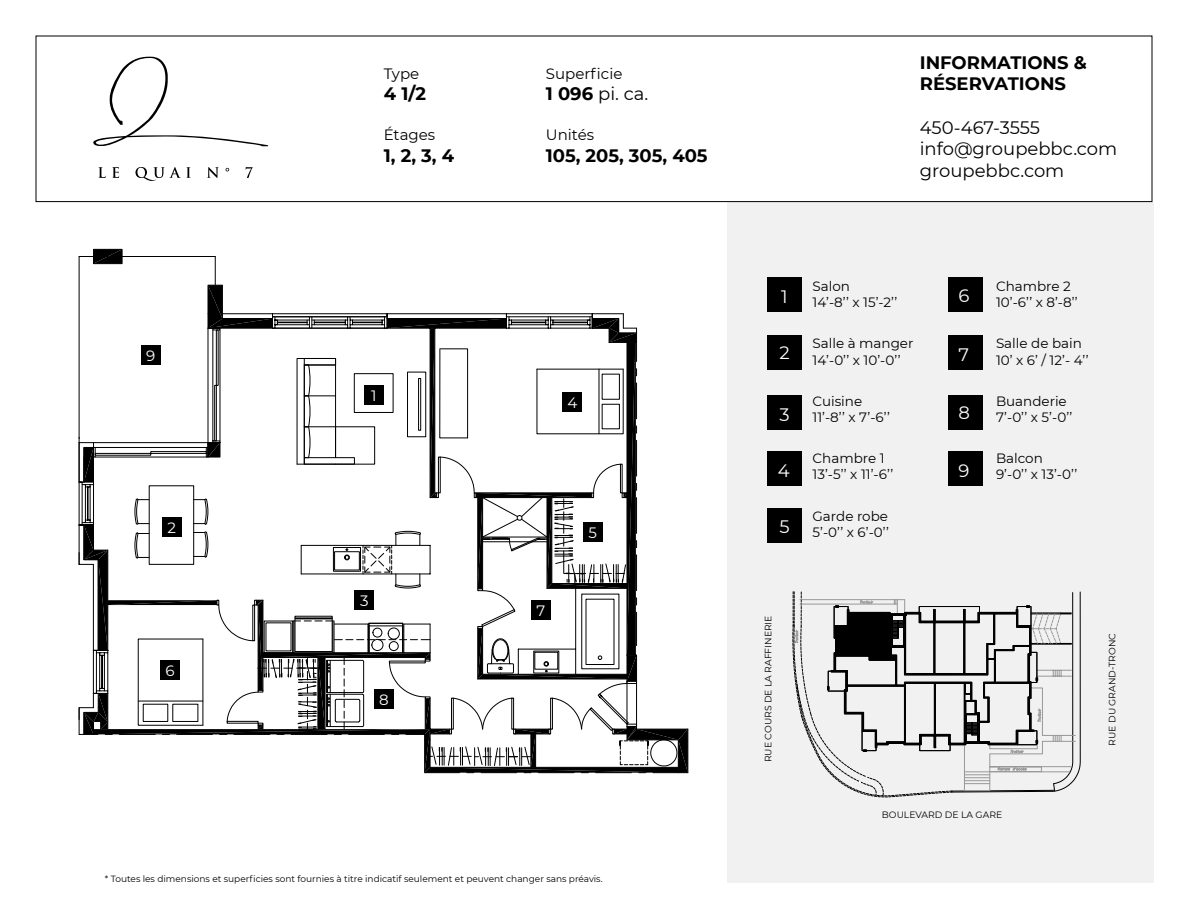
<style>
.page{position:relative;width:1188px;height:918px;background:#fff}
.page>*{position:absolute;margin:0;border:0;box-sizing:border-box;transform-origin:0 0}
.t1{font:18px/21.6px "Montserrat";color:#000}
.t2{font:700 18px/21.6px "Montserrat";color:#000}
.t3{font:18px "Montserrat";color:#fff}
.t4{font:15px "Montserrat";color:#000}
.t5{font:15px "Montserrat";color:#fff}
.t6{font:13.5px/16.2px "Montserrat";color:#000}
.t7{font:9.15px "Montserrat";color:#000}
.t8{font:9px "Montserrat";color:#000}
.s1{font-weight:700}
</style>
<div class="page">
<div style="left:727px;top:203px;width:426px;height:680px;background:#f1f1f2"></div>
<div style="left:36px;top:36px;width:1116px;height:166px;background:#fff;border:1px solid #000"></div>
<svg style="left:93px;top:57px;width:175px;height:89px"></svg>
<svg style="left:98px;top:167px;width:8px;height:11px"></svg>
<svg style="left:112px;top:167px;width:7px;height:11px"></svg>
<svg style="left:135px;top:167px;width:56px;height:14px"></svg>
<svg style="left:207px;top:167px;width:12px;height:11px"></svg>
<svg style="left:246px;top:167px;width:7px;height:11px"></svg>
<hr style="left:688px;top:729px;width:1px;height:44px;background:#000">
<svg style="left:79px;top:249px;width:609px;height:524px"></svg>
<hr style="left:334px;top:621px;width:1px;height:32px;background:#000">
<hr style="left:333px;top:621px;width:1px;height:32px;background:#000">
<div style="left:767px;top:277px;width:35px;height:35px;background:#000"></div>
<div style="left:767px;top:335px;width:35px;height:35px;background:#000"></div>
<div style="left:767px;top:395px;width:35px;height:34px;background:#000"></div>
<div style="left:767px;top:452px;width:35px;height:34px;background:#000"></div>
<div style="left:767px;top:508px;width:35px;height:35px;background:#000"></div>
<div style="left:948px;top:452px;width:35px;height:34px;background:#000"></div>
<div style="left:948px;top:395px;width:35px;height:34px;background:#000"></div>
<div style="left:948px;top:335px;width:35px;height:35px;background:#000"></div>
<div style="left:948px;top:277px;width:35px;height:35px;background:#000"></div>
<div style="left:364px;top:385px;width:20px;height:20px;background:#000"></div>
<div style="left:162px;top:518px;width:19px;height:19px;background:#000"></div>
<div style="left:355px;top:590px;width:19px;height:20px;background:#000"></div>
<div style="left:563px;top:393px;width:19px;height:19px;background:#000"></div>
<div style="left:583px;top:523px;width:20px;height:19px;background:#000"></div>
<div style="left:160px;top:661px;width:20px;height:19px;background:#000"></div>
<div style="left:531px;top:601px;width:20px;height:19px;background:#000"></div>
<div style="left:374px;top:689px;width:20px;height:20px;background:#000"></div>
<div style="left:141px;top:345px;width:19px;height:19px;background:#000"></div>
<svg style="left:793px;top:592px;width:288px;height:206px"></svg>
<p class="t4" style="left:384px;top:63px;width:37px">Type</p>
<p class="t4" style="left:546px;top:63px;width:78px">Superficie</p>
<h1 class="t2" style="left:384px;top:82px;width:44px">4 1/2</h1>
<h1 class="t1" style="left:546px;top:83px;width:104px"><span class="s1">1 096</span> pi. ca.</h1>
<p class="t4" style="left:384px;top:124px;width:53px">Étages</p>
<p class="t4" style="left:546px;top:124px;width:50px">Unités</p>
<p class="t5" style="left:146px;top:345px;width:11px">9</p>
<p class="t5" style="left:167px;top:518px;width:10px">2</p>
<p class="t5" style="left:166px;top:661px;width:11px">6</p>
<h1 class="t2" style="left:384px;top:144px;width:72px">1, 2, 3, 4</h1>
<h1 class="t2" style="left:546px;top:144px;width:163px">105, 205, 305, 405</h1>
<p class="t5" style="left:371px;top:385px;width:7px">1</p>
<p class="t5" style="left:360px;top:590px;width:10px">3</p>
<p class="t5" style="left:567px;top:393px;width:11px">4</p>
<p class="t5" style="left:536px;top:601px;width:10px">7</p>
<p class="t5" style="left:589px;top:523px;width:10px">5</p>
<p class="t5" style="left:379px;top:689px;width:11px">8</p>
<p class="t8" style="left:105px;top:873px;width:499px">* Toutes les dimensions et superficies sont fournies à titre indicatif seulement et peuvent changer sans préavis.</p>
<h1 class="t2" style="left:920px;top:51px;width:169px">INFORMATIONS &amp;<br>RÉSERVATIONS</h1>
<h1 class="t1" style="left:920px;top:116px;width:199px">450-467-3555 info@groupebbc.com groupebbc.com</h1>
<h1 class="t3" style="left:781px;top:284px;width:8px">1</h1>
<h1 class="t3" style="left:779px;top:340px;width:12px">2</h1>
<h1 class="t3" style="left:779px;top:402px;width:12px">3</h1>
<h1 class="t3" style="left:778px;top:459px;width:13px">4</h1>
<h1 class="t3" style="left:779px;top:514px;width:12px">5</h1>
<p class="t6" style="left:813px;top:277px;width:86px">Salon<br>14’-8’’ x 15’-2’’</p>
<p class="t6" style="left:996px;top:277px;width:83px">Chambre 2<br>10’-6’’ x 8’-8’’</p>
<p class="t6" style="left:813px;top:335px;width:103px">Salle à manger<br>14’-0’’ x 10’-0’’</p>
<p class="t6" style="left:996px;top:335px;width:94px">Salle de bain<br>10’ x 6’ / 12’- 4’’</p>
<p class="t6" style="left:813px;top:392px;width:79px">Cuisine<br>11’-8’’ x 7’-6’’</p>
<p class="t6" style="left:996px;top:392px;width:78px">Buanderie<br>7’-0’’ x 5’-0’’</p>
<p class="t6" style="left:813px;top:450px;width:82px">Chambre 1<br>13’-5’’ x 11’-6’’</p>
<p class="t6" style="left:996px;top:450px;width:83px">Balcon<br>9’-0’’ x 13’-0’’</p>
<p class="t6" style="left:813px;top:507px;width:78px">Garde robe<br>5’-0’’ x 6’-0’’</p>
<h1 class="t3" style="left:958px;top:283px;width:12px">6</h1>
<h1 class="t3" style="left:958px;top:343px;width:12px">7</h1>
<h1 class="t3" style="left:958px;top:401px;width:13px">8</h1>
<h1 class="t3" style="left:958px;top:459px;width:12px">9</h1>
<p class="t7" style="left:762px;top:762px;width:148px;rotate:-90deg">RUE COURS DE LA RAFFINERIE</p>
<p class="t7" style="left:882px;top:809px;width:122px">BOULEVARD DE LA GARE</p>
<p class="t7" style="left:1106px;top:746px;width:114px;rotate:-90deg">RUE DU GRAND-TRONC</p>
</div>
